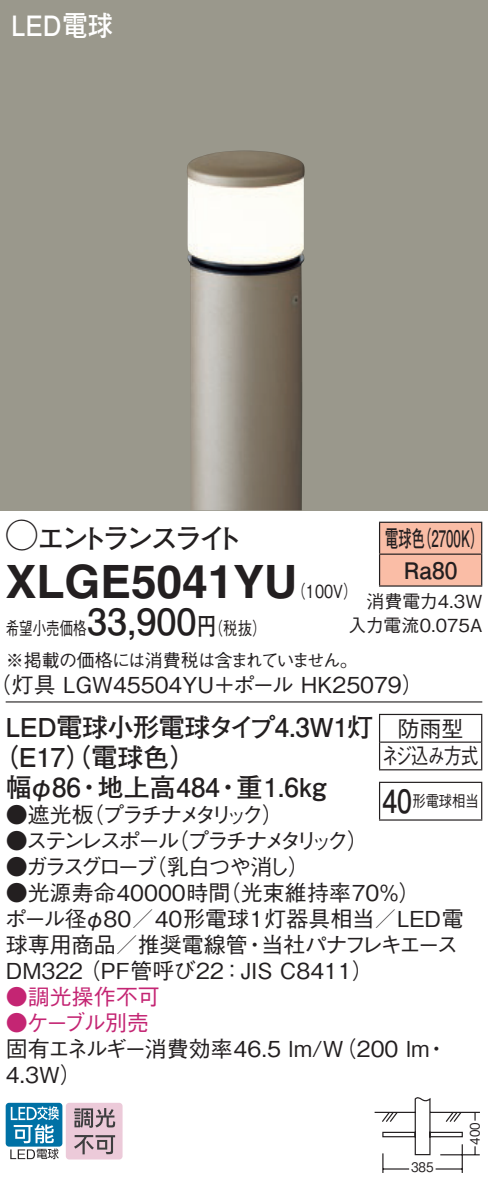
<style>
.page{position:relative;width:488px;height:1186px;background:#fff}
.page>*{position:absolute;margin:0;border:0;box-sizing:border-box;transform-origin:0 0}
.t1{font:700 46px "Helvetica LT Std";color:#231f20}
.t2{font:700 28px "Futo Go B101 Pro";letter-spacing:-.15em;color:#231f20}
.t3{font:700 28px "Futo Go B101 Pro";color:#fff;scale:.9 1}
.t4{font:700 26px "Futo Go B101 Pro";letter-spacing:-.015em;color:#231f20}
.t5{font:700 22.8px/32px "Futo Go B101 Pro";color:#231f20;text-align:center;scale:.58 1}
.t6{font:500 22px/26px "Gothic BBB Pro";color:#231f20}
.t7{font:500 22px "Gothic BBB Pro";letter-spacing:-.16em;color:#231f20}
.t8{font:500 22px "Gothic BBB Pro";letter-spacing:-.15em;color:#231f20}
.t9{font:500 22px "Gothic BBB Pro";letter-spacing:-.165em;color:#231f20}
.t10{font:500 22px "Gothic BBB Pro";color:#c42573}
.t11{font:500 22px/27.6px "Gothic BBB Pro";letter-spacing:-.045em;color:#231f20;text-align:center}
.t12{font:500 18px/31.6px "Gothic BBB Pro";letter-spacing:-.035em;color:#231f20;scale:.75 1}
.t13{font:500 18px/24px "Gothic BBB Pro";color:#231f20;text-align:right}
.t14{font:500 18px "Gothic BBB Pro";color:#231f20;scale:.8 1}
.t15{font:500 16px "Gothic BBB Pro";color:#231f20;scale:.83 1}
.t16{font:500 13.2px "Gothic BBB Pro";color:#231f20;scale:.9 1}
.s1{font-family:"Ford Classification 1";font-weight:400;font-size:32px}
.s2{font-family:"Futo Go B101 Pro";font-weight:700;font-size:36px}
.s3{font-family:"Futo Go B101 Pro";font-weight:700;font-size:24px}
.s4{font-family:"Futo Go B101 Pro";font-weight:700;font-size:32px}
</style>
<div class="page">
<div style="left:0;top:0;width:488px;height:510px;background:#9a988c"></div>
<img style="left:187px;top:150px;width:118px;height:360px">
<div style="left:380px;top:523px;width:101px;height:62px;background:#fabda6"></div>
<hr style="left:379px;top:521px;width:103px;height:2px;background:#231f20">
<hr style="left:379px;top:523px;width:1px;height:30px;background:#231f20">
<hr style="left:481px;top:523px;width:1px;height:30px;background:#231f20">
<hr style="left:379px;top:553px;width:103px;height:2px;background:#231f20">
<hr style="left:379px;top:555px;width:1px;height:30px;background:#231f20">
<hr style="left:481px;top:555px;width:1px;height:30px;background:#231f20">
<hr style="left:379px;top:585px;width:103px;height:2px;background:#231f20">
<hr style="left:6px;top:701px;width:476px;height:1px;background:#231f20">
<svg style="left:379px;top:715px;width:1px;height:54px"></svg>
<hr style="left:379px;top:714px;width:103px;height:1px;background:#231f20">
<hr style="left:380px;top:741px;width:101px;height:2px;background:#231f20">
<svg style="left:481px;top:715px;width:1px;height:54px"></svg>
<hr style="left:379px;top:769px;width:103px;height:1px;background:#231f20">
<hr style="left:379px;top:783px;width:1px;height:36px;background:#231f20">
<hr style="left:379px;top:782px;width:103px;height:1px;background:#231f20">
<hr style="left:481px;top:783px;width:1px;height:36px;background:#231f20">
<hr style="left:379px;top:819px;width:103px;height:2px;background:#231f20">
<svg style="left:374px;top:1097px;width:106px;height:76px"></svg>
<div style="left:6px;top:1103px;width:56px;height:43px;background:#0071a5;border-radius:3px"></div>
<svg style="left:10px;top:1106px;width:49px;height:53px"></svg>
<svg style="left:66px;top:1103px;width:56px;height:56px;background:#c8adb9"></svg>
<p class="t3" style="left:11px;top:3px;width:114px">LED電球</p>
<p class="t2" style="left:6px;top:516px;width:239px"><span class="s1">A</span>エントランスライト</p>
<h1 class="t1" style="left:6px;top:554px;width:293px">XLGE5041YU</h1>
<p class="t5" style="left:385px;top:519px;width:171px">電球色（2700K）<br>Ra80</p>
<p class="t13" style="left:348px;top:587px;width:135px">消費電力4.3W入力電流0.075A</p>
<p class="t14" style="left:291px;top:577px;width:84px">（100V）</p>
<p class="t12" style="left:6px;top:610px;width:471px">希望小売価格<span class="s2">33,900</span><span class="s3">円</span>（税抜）<br>※掲載の価格には消費税は含まれていません。</p>
<p class="t6" style="left:-10px;top:669px;width:435px">（灯具 LGW45504YU＋ポール HK25079）</p>
<p class="t4" style="left:6px;top:706px;width:369px">LED電球小形電球タイプ4.3W1灯</p>
<p class="t4" style="left:-8px;top:736px;width:206px">（E17（）電球色）</p>
<p class="t4" style="left:6px;top:766px;width:322px">幅φ86・地上高484・重1.6kg</p>
<p class="t9" style="left:6px;top:797px;width:279px">●遮光板（プラチナメタリック）</p>
<p class="t7" style="left:6px;top:823px;width:364px">●ステンレスポール（プラチナメタリック）</p>
<p class="t8" style="left:6px;top:849px;width:306px">●ガラスグローブ（乳白つや消し）</p>
<p class="t6" style="left:5px;top:877px;width:460px">●光源寿命40000時間（光束維持率70％）<br>ポール径φ80／40形電球1灯器具相当／LED電球専用商品／推奨電線管・当社パナフレキエース<br>DM322（PF管呼び22：JIS C8411）</p>
<p class="t10" style="left:6px;top:979px;width:156px">●調光操作不可</p>
<p class="t10" style="left:6px;top:1005px;width:145px">●ケーブル別売</p>
<p class="t6" style="left:6px;top:1033px;width:443px">固有エネルギー消費効率46.5 lm/W（200 lm・<br>4.3W）</p>
<p class="t11" style="left:381px;top:712px;width:98px">防雨型<br>ネジ込み方式</p>
<p class="t15" style="left:382px;top:788px;width:118px"><span class="s4">40</span>形電球相当</p>
<p class="t16" style="left:411px;top:1157px;width:26px">385</p>
<p class="t16" style="left:464px;top:1145px;width:26px;rotate:-90deg">400</p>
</div>
